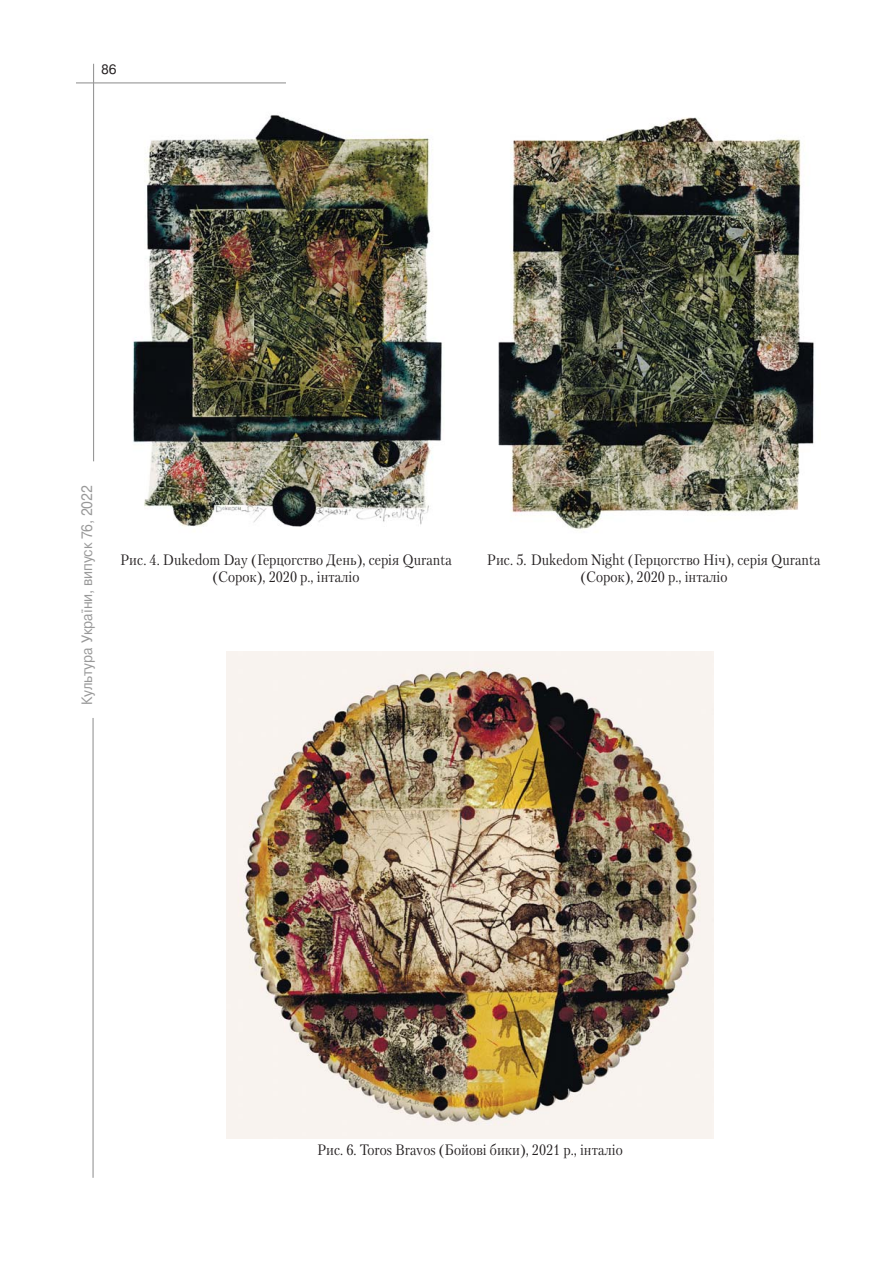
<style>
.page{position:relative;width:893px;height:1263px;background:#fff}
.page>*{position:absolute;margin:0;border:0;box-sizing:border-box;transform-origin:0 0}
.t1{font:15px/16.5px "Petersburg C";color:#231f20;text-align:center;scale:.9 1}
.t2{font:15px "Pragmatica C";color:#989898;scale:.9 1}
.t3{font:13.5px "Pragmatica C";color:#231f20}
</style>
<div class="page">
<hr style="left:93px;top:64px;width:1px;height:397px;background:#989898">
<hr style="left:92px;top:718px;width:2px;height:460px;background:#989898">
<hr style="left:76px;top:82px;width:210px;height:1px;background:#989898">
<img style="left:227px;top:652px;width:486px;height:486px">
<img style="left:133px;top:115px;width:309px;height:412px">
<img style="left:498px;top:117px;width:316px;height:412px">
<p class="t3" style="left:101px;top:65px;width:17px">86</p>
<p class="t2" style="left:81px;top:705px;width:245px;rotate:-90deg">Культура України, випуск 76, 2022</p>
<p class="t1" style="left:120px;top:552px;width:370px">Рис. 4. Dukedom Day (Герцогство День), серія Quranta (Сорок), 2020 р., інталіо</p>
<p class="t1" style="left:487px;top:552px;width:372px">Рис. 5. Dukedom Night (Герцогство Ніч), серія Quranta (Сорок), 2020 р., інталіо</p>
<p class="t1" style="left:317px;top:1142px;width:341px">Рис. 6. Toros Bravos (Бойові бики), 2021 р., інталіо</p>
</div>
